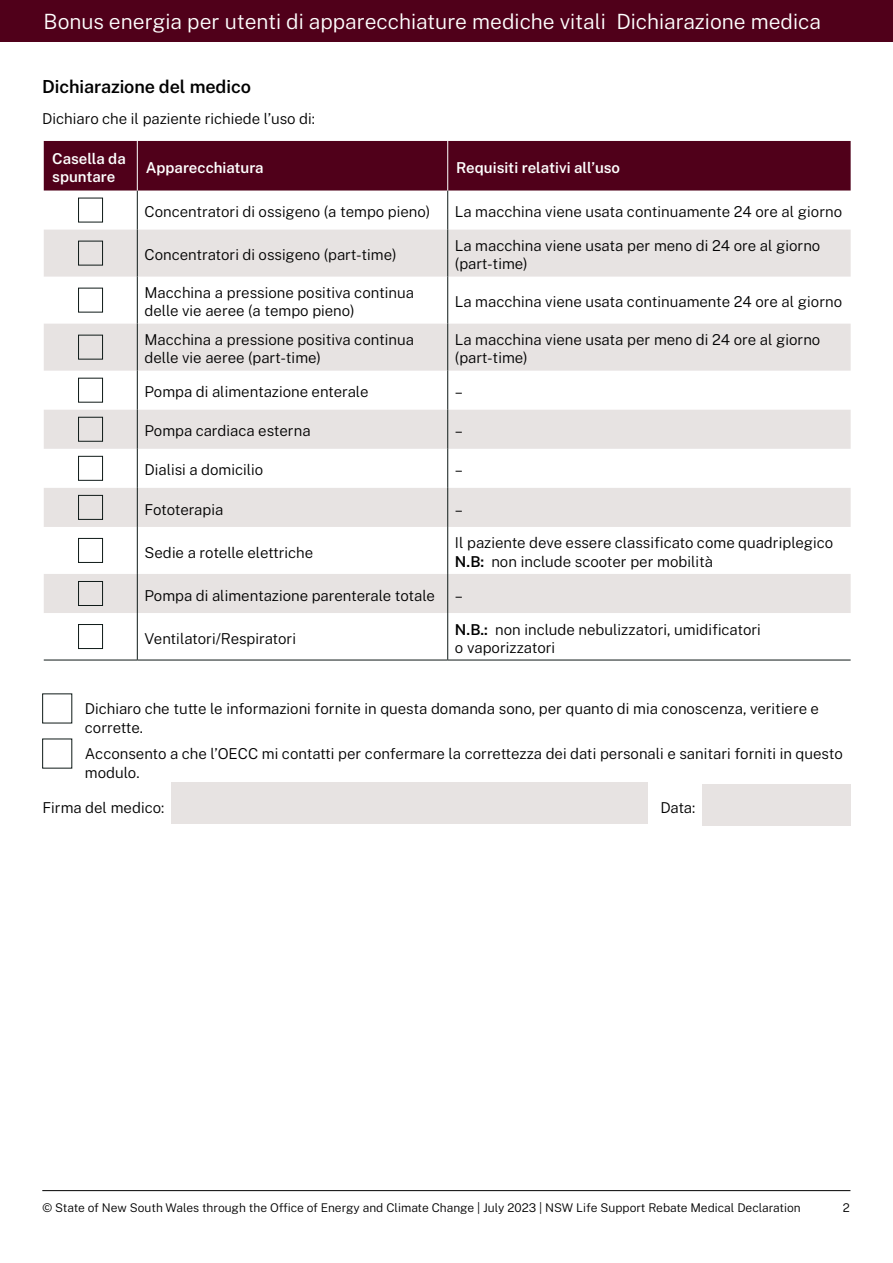
<style>
.page{position:relative;width:893px;height:1263px;background:#fff}
.page>*{position:absolute;margin:0;border:0;box-sizing:border-box;transform-origin:0 0}
.t1{font:300 21px "Public Sans";color:#fff}
.Heading_4__H4{font:600 18px "Public Sans";letter-spacing:-.005em;color:#000}
.Body{font:300 15px/18.3px "Public Sans";color:#000}
.Body-2{font:600 15px/18.3px "Public Sans";color:#fff}
.t2{font:300 12px "Public Sans";color:#000}
.s1{font-weight:600}
</style>
<div class="page">
<hr style="left:42px;top:1190px;width:808px;height:1px;background:#000">
<div style="left:0;top:0;width:893px;height:42px;background:#50001a"></div>
<div style="left:44px;top:141px;width:807px;height:50px;background:#50001a"></div>
<svg style="left:44px;top:230px;width:807px;height:383px;fill:#e7e3e2"></svg>
<hr style="left:137px;top:191px;width:1px;height:39px;background:#0f1a18">
<hr style="left:137px;top:230px;width:1px;height:47px;background:#0f1a18">
<hr style="left:137px;top:277px;width:1px;height:47px;background:#0f1a18">
<hr style="left:137px;top:324px;width:1px;height:47px;background:#0f1a18">
<hr style="left:137px;top:371px;width:1px;height:39px;background:#0f1a18">
<hr style="left:137px;top:410px;width:1px;height:39px;background:#0f1a18">
<hr style="left:137px;top:449px;width:1px;height:39px;background:#0f1a18">
<hr style="left:137px;top:488px;width:1px;height:39px;background:#0f1a18">
<hr style="left:137px;top:527px;width:1px;height:47px;background:#0f1a18">
<hr style="left:137px;top:574px;width:1px;height:39px;background:#0f1a18">
<hr style="left:44px;top:660px;width:93px;height:1px;background:#0f1a18">
<hr style="left:137px;top:613px;width:1px;height:47px;background:#0f1a18">
<hr style="left:137px;top:660px;width:311px;height:1px;background:#0f1a18">
<hr style="left:448px;top:660px;width:403px;height:1px;background:#0f1a18">
<hr style="left:447px;top:191px;width:1px;height:39px;background:#0f1a18">
<hr style="left:447px;top:230px;width:1px;height:47px;background:#0f1a18">
<hr style="left:447px;top:277px;width:1px;height:47px;background:#0f1a18">
<hr style="left:447px;top:324px;width:1px;height:47px;background:#0f1a18">
<hr style="left:447px;top:371px;width:1px;height:39px;background:#0f1a18">
<hr style="left:447px;top:410px;width:1px;height:39px;background:#0f1a18">
<hr style="left:447px;top:449px;width:1px;height:39px;background:#0f1a18">
<hr style="left:447px;top:488px;width:1px;height:39px;background:#0f1a18">
<hr style="left:447px;top:527px;width:1px;height:47px;background:#0f1a18">
<hr style="left:447px;top:574px;width:1px;height:39px;background:#0f1a18">
<hr style="left:447px;top:613px;width:1px;height:47px;background:#0f1a18">
<hr style="left:137px;top:141px;width:1px;height:50px;background:#fff">
<hr style="left:447px;top:141px;width:1px;height:50px;background:#fff">
<div style="left:78px;top:198px;width:25px;height:24px;border:1px solid #0f1a18"></div>
<div style="left:78px;top:241px;width:25px;height:24px;border:1px solid #0f1a18"></div>
<div style="left:78px;top:288px;width:25px;height:24px;border:1px solid #0f1a18"></div>
<div style="left:78px;top:335px;width:25px;height:24px;border:1px solid #0f1a18"></div>
<div style="left:78px;top:378px;width:25px;height:24px;border:1px solid #0f1a18"></div>
<div style="left:78px;top:417px;width:25px;height:25px;border:1px solid #0f1a18"></div>
<div style="left:78px;top:456px;width:25px;height:25px;border:1px solid #0f1a18"></div>
<div style="left:78px;top:495px;width:25px;height:25px;border:1px solid #0f1a18"></div>
<div style="left:78px;top:538px;width:25px;height:25px;border:1px solid #0f1a18"></div>
<div style="left:78px;top:581px;width:25px;height:25px;border:1px solid #0f1a18"></div>
<div style="left:78px;top:624px;width:25px;height:25px;border:1px solid #0f1a18"></div>
<div style="left:171px;top:782px;width:476px;height:41px;background:#e7e3e2"></div>
<div style="left:702px;top:784px;width:149px;height:41px;background:#e7e3e2"></div>
<h1 class="t1" style="left:44px;top:7px;width:779px">Bonus energia per utenti di apparecchiature mediche vitali Dichiarazione medica</h1>
<h4 class="Heading_4__H4" style="left:42px;top:73px;width:210px">Dichiarazione del medico</h4>
<p class="Body" style="left:42px;top:109px;width:274px">Dichiaro che il paziente richiede l’uso di:</p>
<p class="Body-2" style="left:52px;top:148px;width:75px">Casella da spuntare</p>
<p class="Body-2" style="left:146px;top:157px;width:119px">Apparecchiatura</p>
<p class="Body-2" style="left:456px;top:157px;width:165px">Requisiti relativi all’uso</p>
<p class="Body" style="left:145px;top:202px;width:287px">Concentratori di ossigeno (a tempo pieno)</p>
<p class="Body" style="left:455px;top:202px;width:389px">La macchina viene usata continuamente 24 ore al giorno</p>
<p class="Body" style="left:145px;top:245px;width:254px">Concentratori di ossigeno (part-time)</p>
<p class="Body" style="left:455px;top:236px;width:367px">La macchina viene usata per meno di 24 ore al giorno (part-time)</p>
<p class="Body" style="left:145px;top:283px;width:271px">Macchina a pressione positiva continua delle vie aeree (a tempo pieno)</p>
<p class="Body" style="left:455px;top:292px;width:389px">La macchina viene usata continuamente 24 ore al giorno</p>
<p class="Body" style="left:145px;top:330px;width:271px">Macchina a pressione positiva continua delle vie aeree (part-time)</p>
<p class="Body" style="left:455px;top:330px;width:367px">La macchina viene usata per meno di 24 ore al giorno (part-time)</p>
<p class="Body" style="left:145px;top:382px;width:225px">Pompa di alimentazione enterale</p>
<p class="Body" style="left:455px;top:382px;width:10px">–</p>
<p class="Body" style="left:145px;top:421px;width:168px">Pompa cardiaca esterna</p>
<p class="Body" style="left:455px;top:421px;width:10px">–</p>
<p class="Body" style="left:145px;top:460px;width:120px">Dialisi a domicilio</p>
<p class="Body" style="left:455px;top:460px;width:10px">–</p>
<p class="Body" style="left:145px;top:499px;width:80px">Fototerapia</p>
<p class="Body" style="left:455px;top:499px;width:10px">–</p>
<p class="Body" style="left:145px;top:542px;width:170px">Sedie a rotelle elettriche</p>
<p class="Body" style="left:455px;top:533px;width:380px">Il paziente deve essere classificato come quadriplegico<br><span class="s1">N.B:</span> non include scooter per mobilità</p>
<p class="Body" style="left:145px;top:585px;width:292px">Pompa di alimentazione parenterale totale</p>
<p class="Body" style="left:455px;top:585px;width:10px">–</p>
<p class="Body" style="left:145px;top:628px;width:153px">Ventilatori/Respiratori</p>
<p class="Body" style="left:455px;top:619px;width:307px"><span class="s1">N.B.:</span> non include nebulizzatori, umidificatori o vaporizzatori</p>
<p class="Body" style="left:85px;top:699px;width:736px">Dichiaro che tutte le informazioni fornite in questa domanda sono, per quanto di mia conoscenza, veritiere e corrette.</p>
<p class="Body" style="left:85px;top:744px;width:759px">Acconsento a che l’OECC mi contatti per confermare la correttezza dei dati personali e sanitari forniti in questo modulo.</p>
<p class="Body" style="left:42px;top:798px;width:124px">Firma del medico:</p>
<p class="Body" style="left:660px;top:798px;width:36px">Data:</p>
<p class="t2" style="left:43px;top:1199px;width:760px">© State of New South Wales through the Office of Energy and Climate Change | July 2023 | NSW Life Support Rebate Medical Declaration</p>
<p class="t2" style="left:843px;top:1199px;width:9px">2</p>
</div>
